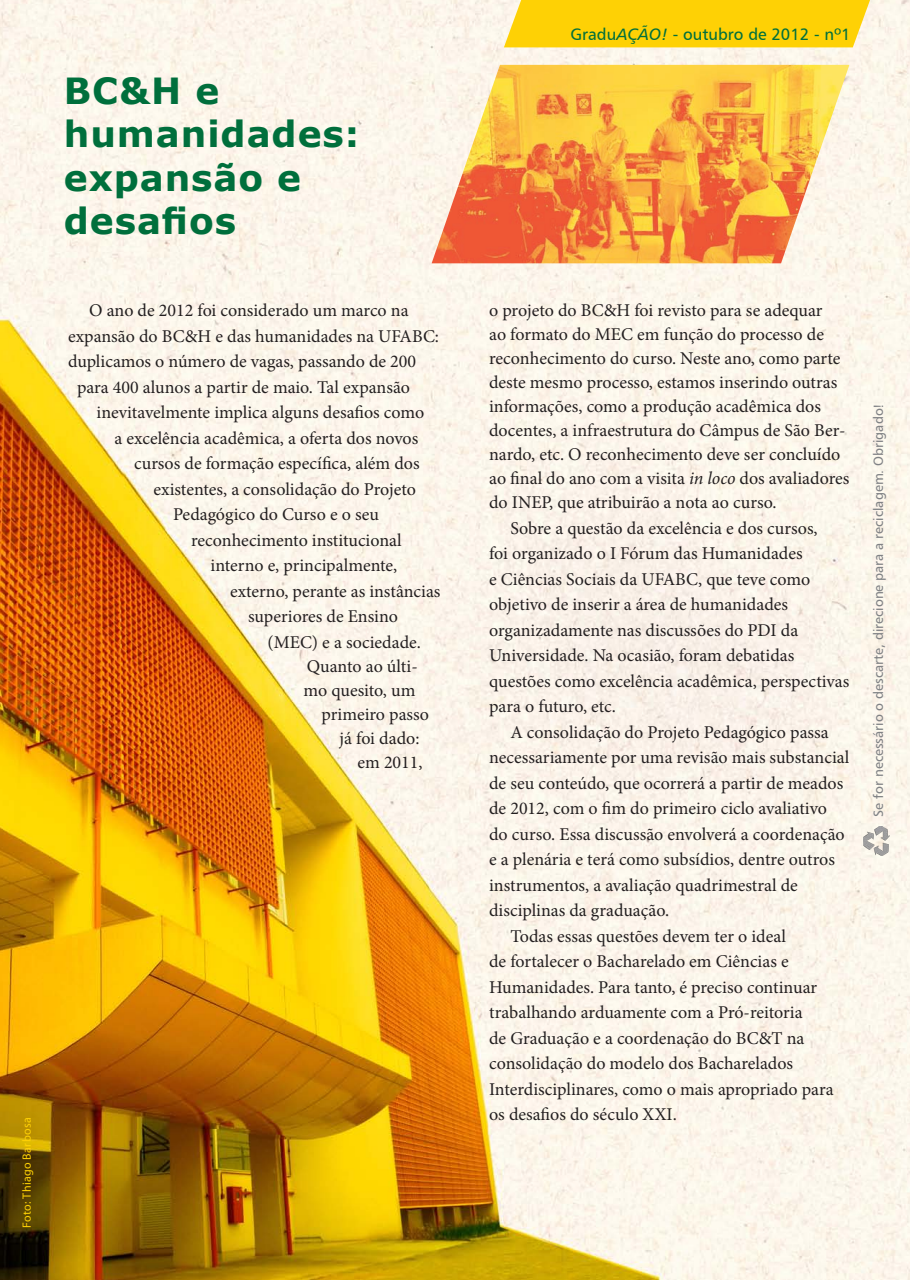
<style>
.page{position:relative;width:910px;height:1280px;background:#fff}
.page>*{position:absolute;margin:0;border:0;box-sizing:border-box;transform-origin:0 0}
.Titulo{font:700 36px/43.2px "Verdana";letter-spacing:.025em;color:#006f3c}
.Texto{font:18px/25.5px "Minion Pro";color:#231f20}
.t1{font:16.5px "Humanist 777 BT Roman B";color:#006f3c}
.t2{font:13.5px "Humanist 777 BT Roman B";color:#808285}
.Titulo-2{font:12px "Myriad Pro";letter-spacing:.025em;color:#fed105}
.s1{font-family:"Humanist 777 BT Italic B"}
.s2{font-style:italic}
</style>
<div class="page">
<img style="left:0;top:0;width:910px;height:1280px">
<img style="left:863px;top:827px;width:27px;height:28px">
<svg style="left:504px;top:0;width:388px;height:47px;background:#fdd41c"></svg>
<img style="left:432px;top:65px;width:417px;height:198px">
<p class="Titulo" style="left:64px;top:68px;width:297px">BC&amp;H e humanidades: expansão e desafios</p>
<p class="Texto" style="left:89px;top:298px;width:321px">O ano de 2012 foi considerado um marco na</p>
<p class="Texto" style="left:68px;top:323px;width:373px">expansão do BC&amp;H e das humanidades na UFABC:</p>
<p class="Texto" style="left:68px;top:349px;width:350px">duplicamos o número de vagas, passando de 200</p>
<p class="Texto" style="left:77px;top:374px;width:335px">para 400 alunos a partir de maio. Tal expansão</p>
<p class="Texto" style="left:97px;top:400px;width:329px">inevitavelmente implica alguns desafios como</p>
<p class="Texto" style="left:115px;top:425px;width:305px">a excelência acadêmica, a oferta dos novos</p>
<p class="Texto" style="left:134px;top:451px;width:287px">cursos de formação específica, além dos</p>
<p class="Texto" style="left:154px;top:476px;width:264px">existentes, a consolidação do Projeto</p>
<p class="Texto" style="left:173px;top:502px;width:207px">Pedagógico do Curso e o seu</p>
<p class="Texto" style="left:191px;top:527px;width:212px">reconhecimento institucional</p>
<p class="Texto" style="left:211px;top:553px;width:188px">interno e, principalmente,</p>
<p class="Texto" style="left:230px;top:578px;width:212px">externo, perante as instâncias</p>
<p class="Texto" style="left:248px;top:604px;width:152px">superiores de Ensino</p>
<p class="Texto" style="left:268px;top:629px;width:155px">(MEC) e a sociedade.</p>
<p class="Texto" style="left:307px;top:653px;width:112px">Quanto ao últi-</p>
<p class="Texto" style="left:304px;top:677px;width:113px">mo quesito, um</p>
<p class="Texto" style="left:322px;top:701px;width:109px">primeiro passo</p>
<p class="Texto" style="left:340px;top:725px;width:81px">já foi dado:</p>
<p class="Texto" style="left:358px;top:749px;width:67px">em 2011,</p>
<p class="Titulo-2" style="left:20px;top:1227px;width:111px;rotate:-90deg">Foto: Thiago Barbosa</p>
<p class="t1" style="left:570px;top:24px;width:282px">Gradu<span class="s1">AÇÃO!</span> - outubro de 2012 - nº1</p>
<p class="Texto" style="left:489px;top:298px;width:362px;line-height:24px">o projeto do BC&amp;H foi revisto para se adequar<br>ao formato do MEC em função do processo de reconhecimento do curso. Neste ano, como parte deste mesmo processo, estamos inserindo outras informações, como a produção acadêmica dos docentes, a infraestrutura do Câmpus de São Ber&shy;nardo, etc. O reconhecimento deve ser concluído ao final do ano com a visita <span class="s2">in loco</span> dos avaliadores do INEP, que atribuirão a nota ao curso.</p>
<p class="Texto" style="left:489px;top:515px;width:362px;text-indent:21px">Sobre a questão da excelência e dos cursos,<br>foi organizado o I Fórum das Humanidades<br>e Ciências Sociais da UFABC, que teve como objetivo de inserir a área de humanidades organizadamente nas discussões do PDI da Universidade. Na ocasião, foram debatidas questões como excelência acadêmica, perspectivas para o futuro, etc.</p>
<p class="Texto" style="left:489px;top:719px;width:362px;text-indent:21px">A consolidação do Projeto Pedagógico passa necessariamente por uma revisão mais substancial de seu conteúdo, que ocorrerá a partir de meados de 2012, com o fim do primeiro ciclo avaliativo do curso. Essa discussão envolverá a coordenação e a plenária e terá como subsídios, dentre outros instrumentos, a avaliação quadrimestral de disciplinas da graduação.</p>
<p class="Texto" style="left:489px;top:923px;width:346px;text-indent:21px">Todas essas questões devem ter o ideal<br>de fortalecer o Bacharelado em Ciências e Humanidades. Para tanto, é preciso continuar trabalhando arduamente com a Pró-reitoria<br>de Graduação e a coordenação do BC&amp;T na consolidação do modelo dos Bacharelados Interdisciplinares, como o mais apropriado para os desafios do século XXI.</p>
<p class="t2" style="left:870px;top:816px;width:415px;rotate:-90deg">Se for necessário o descarte, direcione para a reciclagem. Obrigado!</p>
</div>
